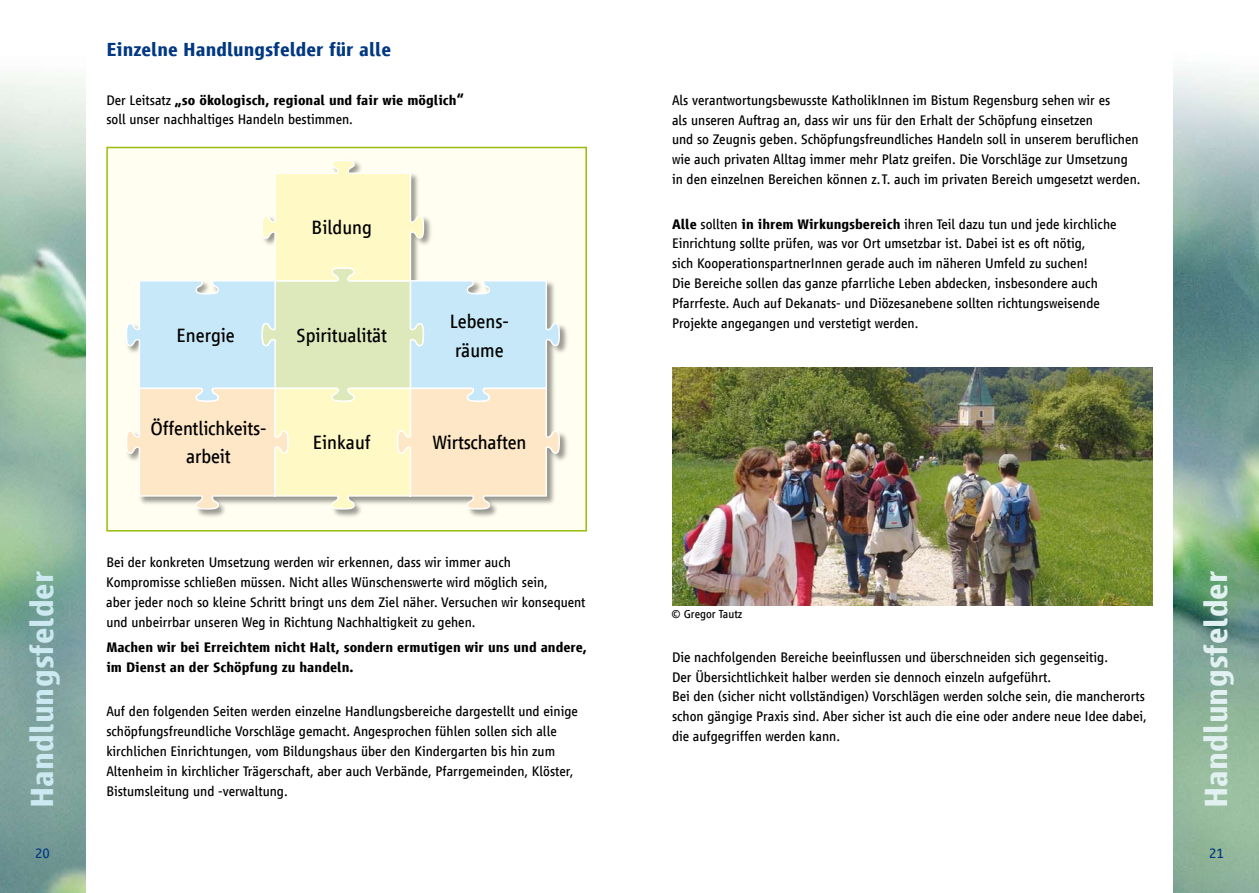
<style>
.page{position:relative;width:1259px;height:893px;background:#fff}
.page>*{position:absolute;margin:0;border:0;box-sizing:border-box;transform-origin:0 0}
.t1{font:700 33px "Vialog LT Com";color:#cce9f2}
.t2{font:700 33px "Vialog LT Com";color:#e1f1f2}
.t3{font:19.8px/28.2px "Vialog LT Com";letter-spacing:-.005em;color:#000}
.t4{font:700 19.5px "Vialog LT Com";color:#003882}
.t5{font:14.25px/19.8px "Vialog LT Com";color:#000}
.t6{font:700 14.25px/19.8px "Vialog LT Com";color:#000}
.t7{font:14.25px "Vialog LT Com";color:#003882}
.t8{font:12px "Vialog LT Com";color:#000}
.s1{font-weight:700}
</style>
<div class="page">
<img style="left:0;top:71px;width:85px;height:822px">
<img style="left:1174px;top:66px;width:85px;height:827px">
<div style="left:107px;top:147px;width:479px;height:384px;background:#fffef1"></div>
<div style="left:125px;top:159px;width:444px;height:360px;background:#000;opacity:.4"></div>
<svg style="left:126px;top:160px;width:434px;height:350px"></svg>
<div style="left:106px;top:147px;width:481px;height:384px;border:2px solid #97be0d"></div>
<img style="left:672px;top:367px;width:480px;height:239px">
<h3 class="t4" style="left:106px;top:39px;width:286px">Einzelne Handlungsfelder für alle</h3>
<p class="t5" style="left:106px;top:90px;width:359px">Der Leitsatz <span class="s1">„so ökologisch, regional und fair wie möglich“ </span>soll unser nachhaltiges Handeln bestimmen.</p>
<h2 class="t3" style="left:312px;top:213px;width:62px">Bildung</h2>
<h2 class="t3" style="left:177px;top:322px;width:60px">Energie</h2>
<h2 class="t3" style="left:150px;top:414px;width:118px;text-align:center">Öffentlichkeits&shy;arbeit</h2>
<h2 class="t3" style="left:296px;top:322px;width:92px">Spiritualität</h2>
<h2 class="t3" style="left:313px;top:428px;width:59px">Einkauf</h2>
<h2 class="t3" style="left:450px;top:308px;width:61px">Lebens&shy;räume</h2>
<h2 class="t3" style="left:432px;top:428px;width:95px">Wirtschaften</h2>
<p class="t5" style="left:672px;top:90px;width:470px">Als verantwortungsbewusste KatholikInnen im Bistum Regensburg sehen wir es<br>als unseren Auftrag an, dass wir uns für den Erhalt der Schöpfung einsetzen<br>und so Zeugnis geben. Schöpfungsfreundliches Handeln soll in unserem beruflichen wie auch privaten Alltag immer mehr Platz greifen. Die Vorschläge zur Umsetzung in den einzelnen Bereichen können z. T. auch im privaten Bereich umgesetzt werden.</p>
<p class="t5" style="left:672px;top:214px;width:446px"><span class="s1">Alle</span> sollten <span class="s1">in ihrem Wirkungsbereich</span> ihren Teil dazu tun und jede kirchliche Einrichtung sollte prüfen, was vor Ort umsetzbar ist. Dabei ist es oft nötig,<br>sich KooperationspartnerInnen gerade auch im näheren Umfeld zu suchen!<br>Die Bereiche sollen das ganze pfarrliche Leben abdecken, insbesondere auch Pfarrfeste. Auch auf Dekanats- und Diözesanebene sollten richtungsweisende Projekte angegangen und verstetigt werden.</p>
<p class="t5" style="left:106px;top:553px;width:481px">Bei der konkreten Umsetzung werden wir erkennen, dass wir immer auch Kompromisse schließen müssen. Nicht alles Wünschenswerte wird möglich sein,<br>aber jeder noch so kleine Schritt bringt uns dem Ziel näher. Versuchen wir konsequent und unbeirrbar unseren Weg in Richtung Nachhaltigkeit zu gehen.</p>
<p class="t6" style="left:106px;top:637px;width:482px">Machen wir bei Erreichtem nicht Halt, sondern ermutigen wir uns und andere, im Dienst an der Schöpfung zu handeln.</p>
<p class="t5" style="left:106px;top:702px;width:473px">Auf den folgenden Seiten werden einzelne Handlungsbereiche dargestellt und einige schöpfungsfreundliche Vorschläge gemacht. Angesprochen fühlen sollen sich alle kirchlichen Einrichtungen, vom Bildungshaus über den Kindergarten bis hin zum Altenheim in kirchlicher Trägerschaft, aber auch Verbände, Pfarrgemeinden, Klöster, Bistumsleitung und -verwaltung.</p>
<h1 class="t1" style="left:24px;top:808px;width:239px;rotate:-90deg">Handlungsfelder</h1>
<h1 class="t2" style="left:1198px;top:808px;width:239px;rotate:-90deg">Handlungsfelder</h1>
<p class="t8" style="left:671px;top:608px;width:72px">© Gregor Tautz</p>
<p class="t5" style="left:672px;top:647px;width:476px">Die nachfolgenden Bereiche beeinflussen und überschneiden sich gegenseitig.<br>Der Übersichtlichkeit halber werden sie dennoch einzeln aufgeführt.<br>Bei den (sicher nicht vollständigen) Vorschlägen werden solche sein, die mancherorts schon gängige Praxis sind. Aber sicher ist auch die eine oder andere neue Idee dabei, die aufgegriffen werden kann.</p>
<p class="t7" style="left:35px;top:845px;width:16px">20</p>
<p class="t7" style="left:1209px;top:845px;width:16px">21</p>
</div>
